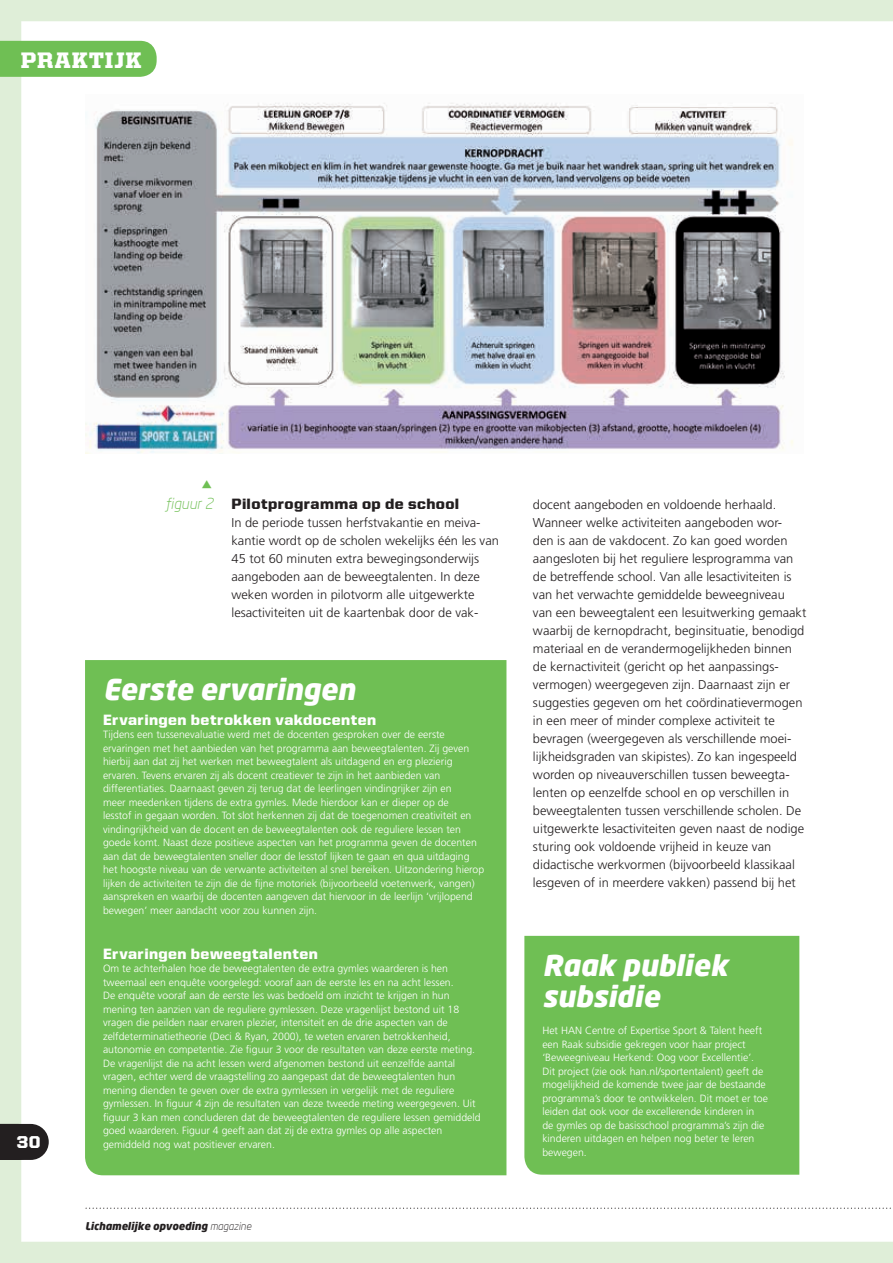
<style>
.page{position:relative;width:893px;height:1263px;background:#dfeed8}
.page>*{position:absolute;margin:0;border:0;box-sizing:border-box;transform-origin:0 0}
.t1{font:italic 900 28.5px/31.5px "Neo Sans";color:#fff}
.t2{font:900 22.5px "United Serif Reg";letter-spacing:.035em;color:#fff}
.t3{font:900 17.25px "United Sans Reg";color:#fff}
.t4{font:900 15px "United Sans Reg";letter-spacing:.025em;color:#fff}
.t5{font:900 15px "United Sans Reg";letter-spacing:.025em;color:#231f20}
.t6{font:italic 300 15px "Neo Sans";color:#6fbf54}
.t7{font:300 12.75px/18px "Frutiger LT Std";color:#231f20}
.t8{font:300 10.5px/13.5px "Frutiger LT Std";color:#fff}
.t9{font:italic 900 10.5px "Neo Sans";color:#231f20}
.s1{font-weight:300}
</style>
<div class="page">
<div style="left:21px;top:21px;width:872px;height:1221px;background:#fff"></div>
<div style="left:0;top:41px;width:157px;height:36px;background:#6fbf54"></div>
<div style="left:524px;top:936px;width:275px;height:239px;background:#6fbf54"></div>
<div style="left:85px;top:660px;width:421px;height:515px;background:#6fbf54"></div>
<img style="left:85px;top:95px;width:719px;height:359px">
<svg style="left:0;top:1124px;width:49px;height:36px;background:#353132"></svg>
<svg style="left:85px;top:1207px;width:808px;height:2px;background:#e0e0e0"></svg>
<svg style="left:202px;top:480px;width:10px;height:8px"></svg>
<h2 class="t2" style="left:21px;top:48px;width:122px">PRAKTIJK</h2>
<h3 class="t3" style="left:17px;top:1133px;width:25px">30</h3>
<h3 class="t6" style="left:165px;top:494px;width:50px">figuur 2</h3>
<h3 class="t5" style="left:232px;top:495px;width:229px">Pilotprogramma op de school</h3>
<p class="t7" style="left:232px;top:513px;width:269px">In de periode tussen herfstvakantie en meiva&shy;kantie wordt op de scholen wekelijks één les van 45 tot 60 minuten extra bewegingsonderwijs aangeboden aan de beweegtalenten. In deze weken worden in pilotvorm alle uitgewerkte lesactiviteiten uit de kaartenbak door de vak-</p>
<h1 class="t1" style="left:103px;top:673px;width:254px">Eerste ervaringen</h1>
<h3 class="t4" style="left:103px;top:711px;width:275px">Ervaringen betrokken vakdocenten</h3>
<p class="t8" style="left:103px;top:728px;width:383px">Tijdens een tussenevaluatie werd met de docenten gesproken over de eerste ervaringen met het aanbieden van het programma aan beweegtalenten. Zij geven hierbij aan dat zij het werken met beweegtalent als uitdagend en erg plezierig ervaren. Tevens ervaren zij als docent creatiever te zijn in het aanbieden van differentiaties. Daarnaast geven zij terug dat de leerlingen vindingrijker zijn en<br>meer meedenken tijdens de extra gymles. Mede hierdoor kan er dieper op de<br>lesstof in gegaan worden. Tot slot herkennen zij dat de toegenomen creativiteit en vindingrijkheid van de docent en de beweegtalenten ook de reguliere lessen ten goede komt. Naast deze positieve aspecten van het programma geven de docenten aan dat de beweegtalenten sneller door de lesstof lijken te gaan en qua uitdaging het hoogste niveau van de verwante activiteiten al snel bereiken. Uitzondering hierop lijken de activiteiten te zijn die de fijne motoriek (bijvoorbeeld voetenwerk, vangen) aanspreken en waarbij de docenten aangeven dat hiervoor in de leerlijn ‘vrijlopend bewegen’ meer aandacht voor zou kunnen zijn.</p>
<h3 class="t4" style="left:103px;top:945px;width:216px">Ervaringen beweegtalenten</h3>
<p class="t8" style="left:103px;top:962px;width:379px">Om te achterhalen hoe de beweegtalenten de extra gymles waarderen is hen tweemaal een enquête voorgelegd: vooraf aan de eerste les en na acht lessen.<br>De enquête vooraf aan de eerste les was bedoeld om inzicht te krijgen in hun mening ten aanzien van de reguliere gymlessen. Deze vragenlijst bestond uit 18 vragen die peilden naar ervaren plezier, intensiteit en de drie aspecten van de zelfdeterminatietheorie (Deci &amp; Ryan, 2000), te weten ervaren betrokkenheid, autonomie en competentie. Zie figuur 3 voor de resultaten van deze eerste meting.<br>De vragenlijst die na acht lessen werd afgenomen bestond uit eenzelfde aantal vragen, echter werd de vraagstelling zo aangepast dat de beweegtalenten hun mening dienden te geven over de extra gymlessen in vergelijk met de reguliere gymlessen. In figuur 4 zijn de resultaten van deze tweede meting weergegeven. Uit figuur 3 kan men concluderen dat de beweegtalenten de reguliere lessen gemiddeld goed waarderen. Figuur 4 geeft aan dat zij de extra gymles op alle aspecten gemiddeld nog wat positiever ervaren.</p>
<p class="t9" style="left:85px;top:1219px;width:168px">Lichamelijke opvoeding <span class="s1">magazine</span></p>
<p class="t7" style="left:533px;top:495px;width:275px">docent aangeboden en voldoende herhaald.<br>Wanneer welke activiteiten aangeboden wor-<br>den is aan de vakdocent. Zo kan goed worden aangesloten bij het reguliere lesprogramma van de betreffende school. Van alle lesactiviteiten is van het verwachte gemiddelde beweegniveau van een beweegtalent een lesuitwerking gemaakt waarbij de kernopdracht, beginsituatie, benodigd materiaal en de verandermogelijkheden binnen de kernactiviteit (gericht op het aanpassings&shy;vermogen) weergegeven zijn. Daarnaast zijn er suggesties gegeven om het coördinatievermogen in een meer of minder complexe activiteit te bevragen (weergegeven als verschillende moei&shy;lijkheidsgraden van skipistes). Zo kan ingespeeld worden op niveauverschillen tussen beweegta&shy;lenten op eenzelfde school en op verschillen in beweegtalenten tussen verschillende scholen. De uitgewerkte lesactiviteiten geven naast de nodige sturing ook voldoende vrijheid in keuze van didactische werkvormen (bijvoorbeeld klassikaal lesgeven of in meerdere vakken) passend bij het</p>
<h1 class="t1" style="left:542px;top:948px;width:187px">Raak publiek subsidie</h1>
<p class="t8" style="left:542px;top:1024px;width:227px">Het HAN Centre of Expertise Sport &amp; Talent heeft een Raak subsidie gekregen voor haar project ‘Beweegniveau Herkend: Oog voor Excellentie’.<br>Dit project (zie ook han.nl/sportentalent) geeft de mogelijkheid de komende twee jaar de bestaande programma’s door te ontwikkelen. Dit moet er toe leiden dat ook voor de excellerende kinderen in de gymles op de basisschool programma’s zijn die kinderen uitdagen en helpen nog beter te leren bewegen.</p>
</div>
